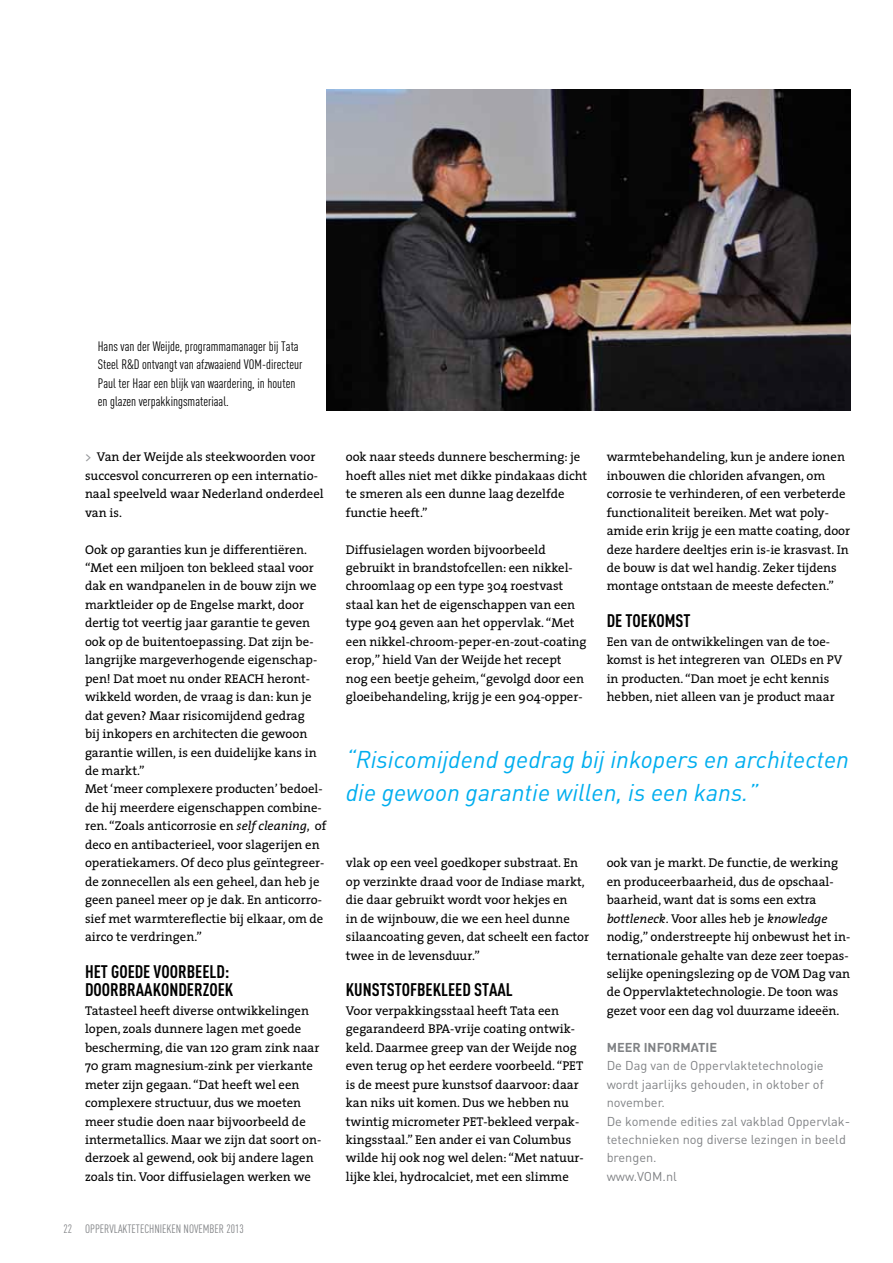
<style>
.page{position:relative;width:893px;height:1263px;background:#fff}
.page>*{position:absolute;margin:0;border:0;box-sizing:border-box;transform-origin:0 0}
.t1{font:italic 24px/33px "DIN";color:#00aeef}
.t2{font:700 18px/18.5px "DIN Cond";color:#000}
.t3{font:13.5px/18.5px "DIN Cond";color:#000}
.t4{font:12.75px/18.5px "The Serif";color:#000}
.t5{font:12.75px/18.5px "DIN";color:#808285}
.t6{font:700 12.75px "DIN";color:#808285}
.t7{font:12px "DIN Cond";color:#808285}
.s1{color:#939598}
.s2{font-style:italic}
</style>
<div class="page">
<img style="left:326px;top:89px;width:524px;height:321px">
<p class="t3" style="left:98px;top:336px;width:206px">Hans van der Weijde, programmamanager bij Tata Steel R&amp;D ontvangt van afzwaaiend VOM -directeur Paul ter Haar een blijk van waardering, in houten en glazen verpakkingsmateriaal.</p>
<p class="t4" style="left:85px;top:447px;width:240px"><span class="s1">&gt;</span> Van der Weijde als steekwoorden voor succesvol concurreren op een internatio&shy;naal speelveld waar Nederland onderdeel van is.</p>
<p class="t4" style="left:85px;top:540px;width:243px">Ook op garanties kun je differentiëren. “Met een miljoen ton bekleed staal voor dak en wandpanelen in de bouw zijn we marktleider op de Engelse markt, door dertig tot veertig jaar garantie te geven ook op de buitentoepassing. Dat zijn be&shy;langrijke margeverhogende eigenschap&shy;pen! Dat moet nu onder REACH heront&shy;wikkeld worden, de vraag is dan: kun je dat geven? Maar risicomijdend gedrag<br>bij inkopers en architecten die gewoon garantie willen, is een duidelijke kans in de markt.”<br>Met ‘meer complexere producten’ bedoel&shy;de hij meerdere eigenschappen combine&shy;ren. “Zoals anticorrosie en <span class="s2">self cleaning</span>, of deco en antibacterieel, voor slagerijen en operatiekamers. Of deco plus geïntegreer&shy;de zonnecellen als een geheel, dan heb je geen paneel meer op je dak. En anticorro&shy;sief met warmtereflectie bij elkaar, om de airco te verdringen.”</p>
<h2 class="t2" style="left:85px;top:962px;width:150px">HET GOEDE VOORBEELD:<br>DOORBRAAKONDERZOEK</h2>
<p class="t4" style="left:85px;top:1001px;width:238px">Tatasteel heeft diverse ontwikkelingen lopen, zoals dunnere lagen met goede bescherming, die van 120 gram zink naar 70 gram magnesium-zink per vierkante meter zijn gegaan. “Dat heeft wel een complexere structuur, dus we moeten meer studie doen naar bijvoorbeeld de intermetallics. Maar we zijn dat soort on&shy;derzoek al gewend, ook bij andere lagen zoals tin. Voor diffusielagen werken we</p>
<p class="t7" style="left:64px;top:1221px;width:182px">22 oppervlaktetechnieken november 2013</p>
<p class="t4" style="left:346px;top:447px;width:243px">ook naar steeds dunnere bescherming: je hoeft alles niet met dikke pindakaas dicht te smeren als een dunne laag dezelfde functie heeft.”</p>
<p class="t4" style="left:346px;top:540px;width:242px">Diffusielagen worden bijvoorbeeld gebruikt in brandstofcellen: een nikkel&shy;chroomlaag op een type 304 roestvast staal kan het de eigenschappen van een type 904 geven aan het oppervlak. “Met een nikkel-chroom-peper-en-zout-coating erop,” hield Van der Weijde het recept nog een beetje geheim, “gevolgd door een gloeibehandeling, krijg je een 904-opper-</p>
<p class="t4" style="left:607px;top:447px;width:245px">warmtebehandeling, kun je andere ionen inbouwen die chloriden afvangen, om corrosie te verhinderen, of een verbeterde functionaliteit bereiken. Met wat poly&shy;amide erin krijg je een matte coating, door deze hardere deeltjes erin is-ie krasvast. In de bouw is dat wel handig. Zeker tijdens montage ontstaan de meeste defecten.”</p>
<h2 class="t2" style="left:607px;top:611px;width:85px">DE TOEKOMST</h2>
<p class="t4" style="left:607px;top:632px;width:237px">Een van de ontwikkelingen van de toe&shy;komst is het integreren van OLEDs en PV in producten. “Dan moet je echt kennis hebben, niet alleen van je product maar</p>
<h1 class="t1" style="left:346px;top:743px;width:505px">“Risicomijdend gedrag bij inkopers en architecten die gewoon garantie willen, is een kans.”</h1>
<p class="t4" style="left:346px;top:853px;width:245px">vlak op een veel goedkoper substraat. En op verzinkte draad voor de Indiase markt, die daar gebruikt wordt voor hekjes en<br>in de wijnbouw, die we een heel dunne silaancoating geven, dat scheelt een factor twee in de levensduur.”</p>
<h2 class="t2" style="left:346px;top:980px;width:169px">KUNSTSTOFBEKLEED STAAL</h2>
<p class="t4" style="left:346px;top:1001px;width:239px">Voor verpakkingsstaal heeft Tata een gegarandeerd BPA-vrije coating ontwik&shy;keld. Daarmee greep van der Weijde nog even terug op het eerdere voorbeeld. “PET is de meest pure kunstsof daarvoor: daar kan niks uit komen. Dus we hebben nu twintig micrometer PET-bekleed verpak&shy;kingsstaal.” Een ander ei van Columbus wilde hij ook nog wel delen: “Met natuur&shy;lijke klei, hydrocalciet, met een slimme</p>
<p class="t4" style="left:607px;top:853px;width:245px">ook van je markt. De functie, de werking en produceerbaarheid, dus de opschaal&shy;baarheid, want dat is soms een extra <span class="s2">bottleneck</span>. Voor alles heb je <span class="s2">knowledge </span>nodig,” onderstreepte hij onbewust het in&shy;ternationale gehalte van deze zeer toepas&shy;selijke openingslezing op de VOM Dag van de Oppervlaktetechnologie. De toon was gezet voor een dag vol duurzame ideeën.</p>
<p class="t6" style="left:607px;top:1039px;width:112px">M EER INFORMATIE</p>
<p class="t5" style="left:607px;top:1056px;width:245px">De Dag van de Oppervlaktetechnologie wordt jaarlijks gehouden, in oktober of november.<br>De komende edities zal vakblad Oppervlak&shy;tetechnieken nog diverse lezingen in beeld brengen.<br>www.VOM.nl</p>
</div>
